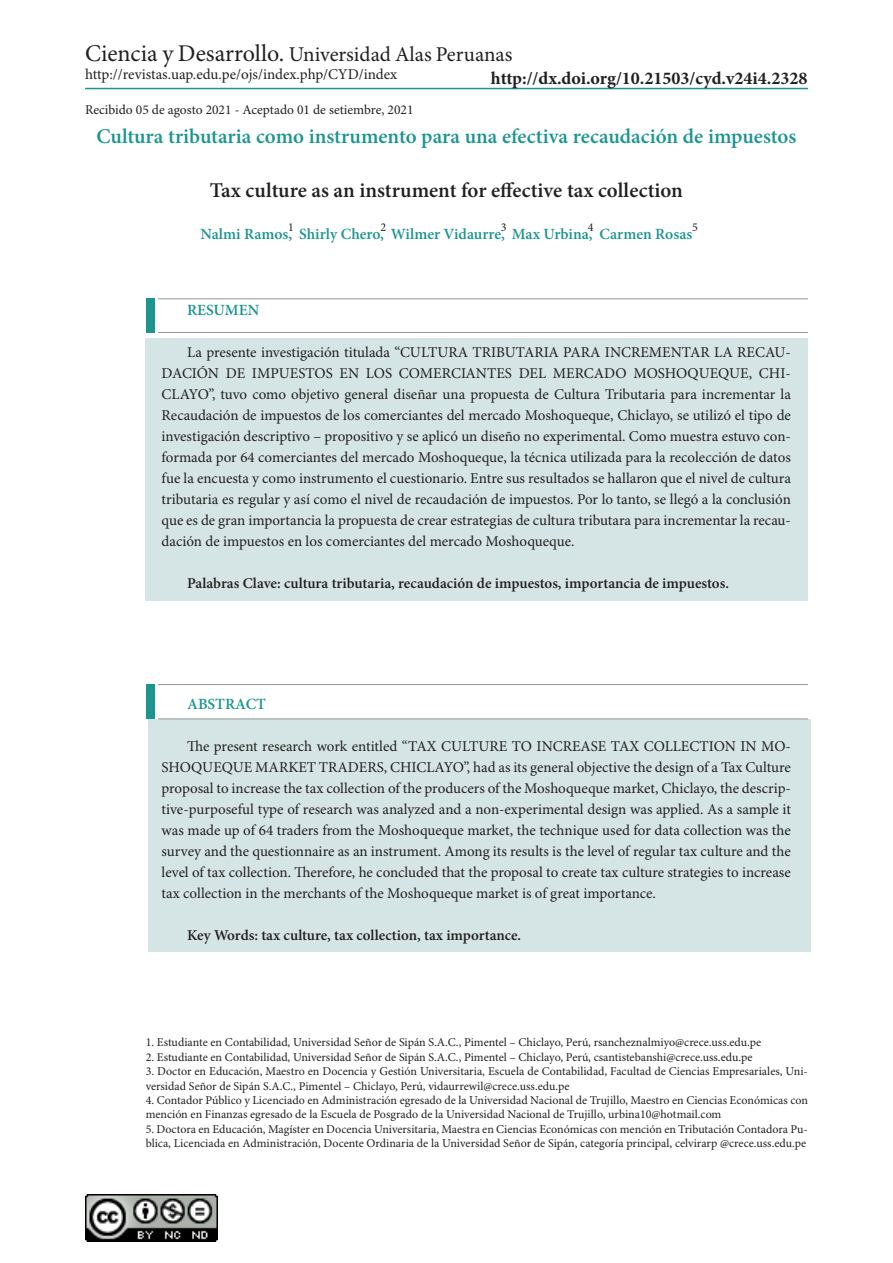
<style>
.page{position:relative;width:893px;height:1263px;background:#fff}
.page>*{position:absolute;margin:0;border:0;box-sizing:border-box;transform-origin:0 0}
.t1{font:600 21px "Minion Pro";color:#1c9590}
.t2{font:600 21px "Minion Pro";color:#231f20}
.t3{font:21px "Minion Pro";color:#231f20}
.t4{font:700 18px "Minion Pro";color:#231f20}
.Texto_de_bloque{font:600 15.6px "Minion Pro";color:#1c9590}
.t5{font:15px/21px "Minion Pro";letter-spacing:-.005em;color:#231f20;text-align:justify}
.t6{font:600 15px "Minion Pro";color:#231f20}
.t7{font:13.5px "Minion Pro";color:#231f20}
.t8{font:12px/14.4px "Minion Pro";color:#231f20}
.s1{font-size:24px}
</style>
<div class="page">
<hr style="left:85px;top:88px;width:723px;height:1px;background:#1c9590">
<img style="left:85px;top:1195px;width:132px;height:46px">
<div style="left:146px;top:338px;width:662px;height:262px;background:#d5e5e5"></div>
<div style="left:146px;top:299px;width:8px;height:34px;background:#1c9590"></div>
<hr style="left:158px;top:298px;width:650px;height:1px;background:#939598">
<hr style="left:158px;top:332px;width:650px;height:1px;background:#939598">
<div style="left:149px;top:719px;width:662px;height:233px;background:#d5e5e5"></div>
<div style="left:146px;top:684px;width:8px;height:35px;background:#1c9590"></div>
<hr style="left:158px;top:684px;width:650px;height:1px;background:#939598">
<hr style="left:158px;top:719px;width:650px;height:1px;background:#939598">
<p class="t3" style="left:85px;top:42px;width:429px"><span class="s1">Ciencia y Desarrollo.</span> Universidad Alas Peruanas</p>
<p class="t5" style="left:85px;top:65px;width:314px">http://revistas.uap.edu.pe/ojs/index.php/CYD/index</p>
<p class="t7" style="left:85px;top:101px;width:330px">Recibido 05 de agosto 2021 - Aceptado 01 de setiembre, 2021</p>
<p class="t1" style="left:97px;top:122px;width:701px">Cultura tributaria como instrumento para una efectiva recaudación de impuestos</p>
<p class="t2" style="left:210px;top:176px;width:475px">Tax culture as an instrument for effective tax collection</p>
<p class="Texto_de_bloque" style="left:201px;top:223px;width:493px">Nalmi Ramos, Shirly Chero, Wilmer Vidaurre, Max Urbina, Carmen Rosas</p>
<p class="t4" style="left:491px;top:65px;width:318px">http://dx.doi.org/10.21503/cyd.v24i4.2328</p>
<p class="t8" style="left:288px;top:220px;width:7px">1</p>
<p class="t8" style="left:381px;top:220px;width:7px">2</p>
<p class="t8" style="left:501px;top:220px;width:7px">3</p>
<p class="t8" style="left:588px;top:220px;width:7px">4</p>
<p class="t8" style="left:692px;top:220px;width:7px">5</p>
<p class="Texto_de_bloque" style="left:187px;top:299px;width:74px">RESUMEN</p>
<p class="t5" style="left:162px;top:342px;width:631px;text-indent:26px">La presente investigación titulada “CULTURA TRIBUTARIA PARA INCREMENTAR LA RECAU-DACIÓN DE IMPUESTOS EN LOS COMERCIANTES DEL MERCADO MOSHOQUEQUE, CHI-CLAYO”, tuvo como objetivo general diseñar una propuesta de Cultura Tributaria para incrementar la Recaudación de impuestos de los comerciantes del mercado Moshoqueque, Chiclayo, se utilizó el tipo de investigación descriptivo – propositivo y se aplicó un diseño no experimental. Como muestra estuvo con&shy;formada por 64 comerciantes del mercado Moshoqueque, la técnica utilizada para la recolección de datos fue la encuesta y como instrumento el cuestionario. Entre sus resultados se hallaron que el nivel de cultura tributaria es regular y así como el nivel de recaudación de impuestos. Por lo tanto, se llegó a la conclusión que es de gran importancia la propuesta de crear estrategias de cultura tributara para incrementar la recau&shy;dación de impuestos en los comerciantes del mercado Moshoqueque.</p>
<p class="t6" style="left:187px;top:573px;width:543px">Palabras Clave: cultura tributaria, recaudación de impuestos, importancia de impuestos.</p>
<p class="Texto_de_bloque" style="left:187px;top:694px;width:80px">ABSTRACT</p>
<p class="t5" style="left:162px;top:737px;width:631px;text-indent:26px">The present research work entitled “TAX CULTURE TO INCREASE TAX COLLECTION IN MO-SHOQUEQUE MARKET TRADERS, CHICLAYO”, had as its general objective the design of a Tax Culture proposal to increase the tax collection of the producers of the Moshoqueque market, Chiclayo, the descrip&shy;tive-purposeful type of research was analyzed and a non-experimental design was applied. As a sample it was made up of 64 traders from the Moshoqueque market, the technique used for data collection was the survey and the questionnaire as an instrument. Among its results is the level of regular tax culture and the level of tax collection. Therefore, he concluded that the proposal to create tax culture strategies to increase tax collection in the merchants of the Moshoqueque market is of great importance.</p>
<p class="t6" style="left:187px;top:925px;width:336px">Key Words: tax culture, tax collection, tax importance.</p>
<p class="t8" style="left:146px;top:1036px;width:617px">1. Estudiante en Contabilidad, Universidad Señor de Sipán S.A.C., Pimentel – Chiclayo, Perú, rsancheznalmiyo@crece.uss.edu.pe</p>
<p class="t8" style="left:146px;top:1050px;width:608px">2. Estudiante en Contabilidad, Universidad Señor de Sipán S.A.C., Pimentel – Chiclayo, Perú, csantistebanshi@crece.uss.edu.pe</p>
<p class="t8" style="left:146px;top:1064px;width:664px">3. Doctor en Educación, Maestro en Docencia y Gestión Universitaria, Escuela de Contabilidad, Facultad de Ciencias Empresariales, Uni&shy;versidad Señor de Sipán S.A.C., Pimentel – Chiclayo, Perú, vidaurrewil@crece.uss.edu.pe</p>
<p class="t8" style="left:146px;top:1093px;width:664px">4. Contador Público y Licenciado en Administración egresado de la Universidad Nacional de Trujillo, Maestro en Ciencias Económicas con mención en Finanzas egresado de la Escuela de Posgrado de la Universidad Nacional de Trujillo, urbina10@hotmail.com</p>
<p class="t8" style="left:146px;top:1122px;width:664px">5. Doctora en Educación, Magíster en Docencia Universitaria, Maestra en Ciencias Económicas con mención en Tributación Contadora Pu&shy;blica, Licenciada en Administración, Docente Ordinaria de la Universidad Señor de Sipán, categoría principal, celvirarp @crece.uss.edu.pe</p>
</div>
